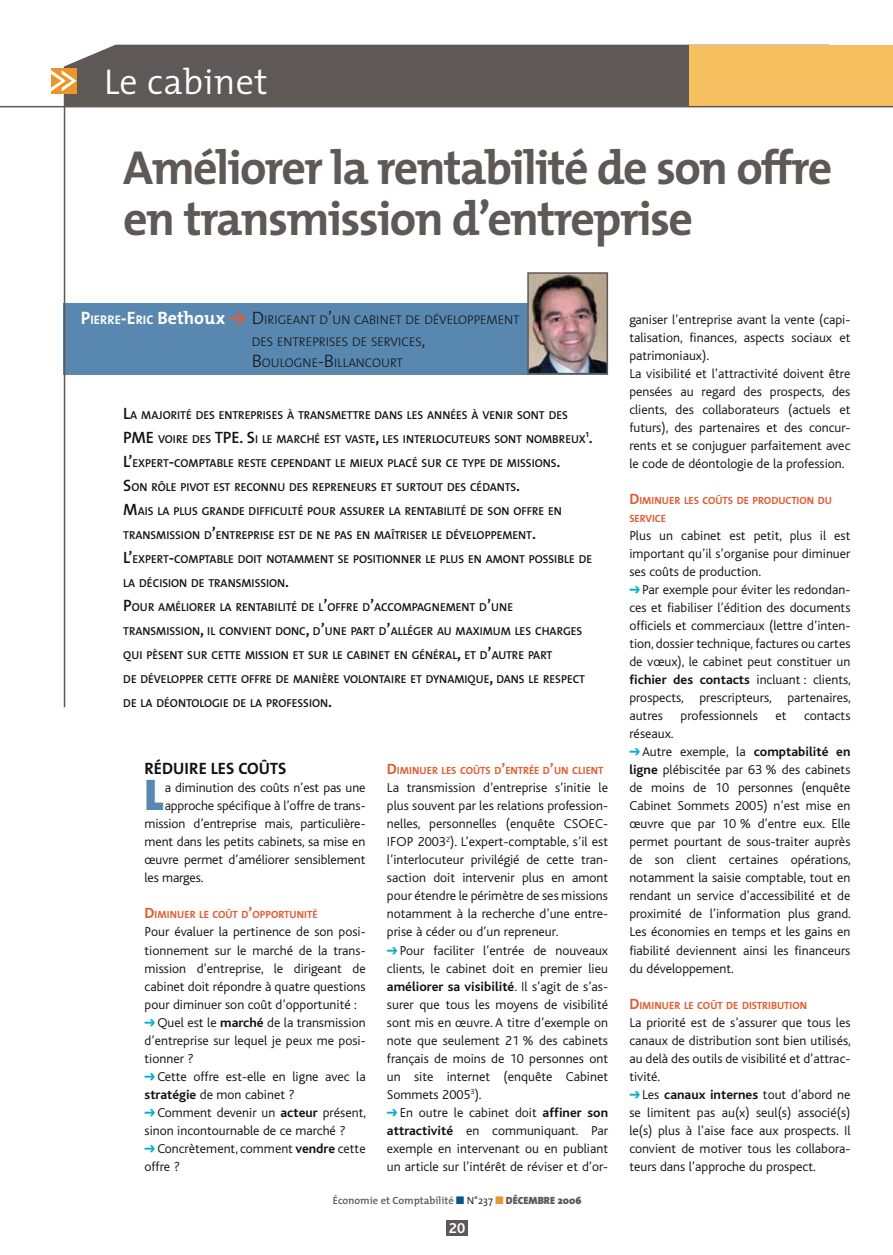
<style>
.page{position:relative;width:893px;height:1255px;background:#fff}
.page>*{position:absolute;margin:0;border:0;box-sizing:border-box;transform-origin:0 0}
.t1{font:700 48px/51px "The Mix";letter-spacing:-.035em;color:#5e5956}
.t2{font:44.7px "The Mix Black Caps";color:#5887af}
.t3{font:300 36px "The Mix";letter-spacing:.01em;color:#fff}
.t4{font:700 16.5px "The Mix";color:#121212}
.t5{font:600 16.5px "The Mix";color:#121212}
.t6{font:700 15px "Bliss";color:#fff}
.t7{font:300 13.5px/18px "Bliss";color:#121212}
.t8{font:300 12.6px/21.6px "The Mix";color:#121212}
.t9{font:600 11.55px/24px "The Mix";color:#121212}
.t10{font:700 10.5px/18px "The Mix";color:#e05e34}
.t11{font:600 10.5px "The Mix";color:#5e5956}
.t12{font:600 9.6px "The Mix";color:#121212}
.s1{font-weight:700;font-size:18px;color:#fff}
.s2{font-weight:700;color:#fff}
.s3{font-family:"Pointers";font-weight:400;font-size:18px;color:#e05e34}
.s4{font-size:18px}
.s5{font-size:16.5px}
.s6{font-size:15px}
.s7{font-family:"Monotype Sorts";font-weight:400;font-size:12px;color:#07afce}
.s8{font-weight:700}
.s9{font-family:"Monotype Sorts";font-weight:400;color:#00588c}
.s10{font-weight:300;color:#121212}
.s11{font-family:"Monotype Sorts";font-weight:400;color:#eb952b}
.s12{font-weight:900}
</style>
<div class="page">
<div style="left:446px;top:1219px;width:22px;height:16px;background:#5e5956"></div>
<div style="left:64px;top:303px;width:544px;height:71px;background:#5887af"></div>
<img style="left:530px;top:275px;width:75px;height:96px">
<div style="left:527px;top:272px;width:81px;height:102px;border:2px solid #5e5956"></div>
<div style="left:64px;top:45px;width:625px;height:61px;background:#5e5956"></div>
<div style="left:689px;top:45px;width:204px;height:61px;background:#f6c061"></div>
<div style="left:51px;top:68px;width:26px;height:26px;background:#eb952b"></div>
<hr style="left:0;top:106px;width:893px;height:1px;background:#5e5956">
<svg style="left:51px;top:70px;width:26px;height:21px"></svg>
<hr style="left:64px;top:106px;width:1px;height:601px;background:#5e5956">
<h3 class="t3" style="left:104px;top:52px;width:165px">Le cabinet</h3>
<h1 class="t1" style="left:123px;top:141px;width:710px">Améliorer la rentabilité de son offre en transmission d’entreprise</h1>
<p class="t8" style="left:252px;top:308px;width:270px;text-indent:-171px"><span class="s1">P</span><span class="s2">IERRE</span><span class="s1">-E</span><span class="s2">RIC</span> <span class="s1">Bethoux</span> <span class="s3">1</span> <span class="s4">D</span>IRIGEANT D<span class="s4">’</span>UN CABINET DE DÉVELOPPEMENT<br>DES ENTREPRISES DE SERVICES<span class="s4">,<br>B</span>OULOGNE<span class="s4">-B</span> ILLANCOURT</p>
<p class="t9" style="left:123px;top:402px;width:446px"><span class="s5">L</span>A MAJORITÉ DES ENTREPRISES À TRANSMETTRE DANS LES ANNÉES À VENIR SONT DES</p>
<p class="t5" style="left:123px;top:423px;width:11px">PME</p>
<p class="t9" style="left:158px;top:426px;width:429px">VOIRE DES <span class="s5">TPE. S</span> I LE MARCHÉ EST VASTE<span class="s5">,</span> LES INTERLOCUTEURS SONT NOMBREUX</p>
<p class="t12" style="left:586px;top:426px;width:9px">1<span class="s5">.</span></p>
<p class="t9" style="left:123px;top:450px;width:470px"><span class="s5">L’</span>EXPERT<span class="s5">-</span>COMPTABLE RESTE CEPENDANT LE MIEUX PLACÉ SUR CE TYPE DE MISSIONS<span class="s5">.<br>S</span>ON RÔLE PIVOT EST RECONNU DES REPRENEURS ET SURTOUT DES CÉDANTS<span class="s5">.<br>M</span>AIS LA PLUS GRANDE DIFFICULTÉ POUR ASSURER LA RENTABILITÉ DE SON OFFRE EN TRANSMISSION D<span class="s5">’</span>ENTREPRISE EST DE NE PAS EN MAÎTRISER LE DÉVELOPPEMENT<span class="s5">.<br>L’</span>EXPERT<span class="s5">-</span>COMPTABLE DOIT NOTAMMENT SE POSITIONNER LE PLUS EN AMONT POSSIBLE DE LA DÉCISION DE TRANSMISSION<span class="s5">.<br>P</span>OUR AMÉLIORER LA RENTABILITÉ DE L<span class="s5">’</span>OFFRE D<span class="s5">’</span>ACCOMPAGNEMENT D<span class="s5">’</span>UNE TRANSMISSION<span class="s5">,</span> IL CONVIENT DONC<span class="s5">,</span> D<span class="s5">’</span>UNE PART D<span class="s5">’</span>ALLÉGER AU MAXIMUM LES CHARGES QUI PÈSENT SUR CETTE MISSION ET SUR LE CABINET EN GÉNÉRAL<span class="s5">,</span> ET D<span class="s5">’</span>AUTRE PART<br>DE DÉVELOPPER CETTE OFFRE DE MANIÈRE VOLONTAIRE ET DYNAMIQUE<span class="s5">,</span> DANS LE RESPECT DE LA DÉONTOLOGIE DE LA PROFESSION<span class="s5">.</span></p>
<p class="t4" style="left:145px;top:755px;width:143px">RÉDUIRE LES COÛTS</p>
<h2 class="t2" style="left:145px;top:757px;width:21px">L</h2>
<p class="t7" style="left:165px;top:779px;width:202px">a diminution des coûts n’est pas une</p>
<p class="t7" style="left:165px;top:797px;width:202px">approche spécifique à l’offre de trans-</p>
<p class="t7" style="left:145px;top:815px;width:223px">mission d’entreprise mais, particulière-</p>
<p class="t7" style="left:145px;top:833px;width:222px">ment dans les petits cabinets, sa mise en</p>
<p class="t7" style="left:145px;top:851px;width:222px">œuvre permet d’améliorer sensiblement</p>
<p class="t7" style="left:145px;top:869px;width:60px">les marges.</p>
<p class="t10" style="left:145px;top:905px;width:174px"><span class="s6">D</span>IMINUER LE COÛT D<span class="s6">’</span>OPPORTUNITÉ</p>
<p class="t7" style="left:145px;top:923px;width:223px">Pour évaluer la pertinence de son posi&shy;tionnement sur le marché de la trans&shy;mission d’entreprise, le dirigeant de cabinet doit répondre à quatre questions pour diminuer son coût d’opportunité : <span class="s7">‘</span> Quel est le <span class="s8">marché</span> de la transmission d’entreprise sur lequel je peux me posi&shy;tionner ?<br><span class="s7">‘</span> Cette offre est-elle en ligne avec la <span class="s8">stratégie</span> de mon cabinet ?<br><span class="s7">‘</span> Comment devenir un <span class="s8">acteur</span> présent, sinon incontournable de ce marché ?<br><span class="s7">‘</span> Concrètement, comment <span class="s8">vendre</span> cette offre ?</p>
<p class="t10" style="left:387px;top:761px;width:218px"><span class="s6">D</span>IMINUER LES COÛTS D<span class="s6">’</span>ENTRÉE D<span class="s6">’</span>UN CLIENT</p>
<p class="t7" style="left:387px;top:779px;width:223px">La transmission d’entreprise s’initie le plus souvent par les relations profession&shy;nelles, personnelles (enquête CSOEC-IFOP 2003<sup>2</sup>). L’expert-comptable, s’il est l’interlocuteur privilégié de cette tran&shy;saction doit intervenir plus en amont pour étendre le périmètre de ses missions notamment à la recherche d’une entre&shy;prise à céder ou d’un repreneur.<br><span class="s7">‘</span> Pour faciliter l’entrée de nouveaux clients, le cabinet doit en premier lieu <span class="s8">améliorer sa visibilité</span>. Il s’agit de s’as&shy;surer que tous les moyens de visibilité sont mis en œuvre. A titre d’exemple on note que seulement 21 % des cabinets français de moins de 10 personnes ont un site internet (enquête Cabinet Sommets 2005<sup>3</sup>).<br><span class="s7">‘</span> En outre le cabinet doit <span class="s8">affiner son attractivité</span> en communiquant. Par exemple en intervenant ou en publiant un article sur l’intérêt de réviser et d’or-</p>
<p class="t11" style="left:333px;top:1191px;width:250px">économie et Comptabilité <span class="s9">n</span> <span class="s10">N°237</span> <span class="s11">n</span> <span class="s12">DÉCEMBRE 2006</span></p>
<p class="t6" style="left:449px;top:1219px;width:18px">20</p>
<p class="t7" style="left:629px;top:311px;width:223px">ganiser l’entreprise avant la vente (capi&shy;talisation, finances, aspects sociaux et patrimoniaux).<br>La visibilité et l’attractivité doivent être pensées au regard des prospects, des clients, des collaborateurs (actuels et futurs), des partenaires et des concur&shy;rents et se conjuguer parfaitement avec le code de déontologie de la profession.</p>
<p class="t10" style="left:629px;top:491px;width:204px"><span class="s6">D</span>IMINUER LES COÛTS DE PRODUCTION DU<br>SERVICE</p>
<p class="t7" style="left:629px;top:527px;width:223px">Plus un cabinet est petit, plus il est important qu’il s’organise pour diminuer ses coûts de production.<br><span class="s7">‘</span> Par exemple pour éviter les redondan&shy;ces et fiabiliser l’édition des documents officiels et commerciaux (lettre d’inten&shy;tion, dossier technique, factures ou cartes de vœux), le cabinet peut constituer un <span class="s8">fichier des contacts</span> incluant : clients, prospects, prescripteurs, partenaires, autres</p>
<p class="t7" style="left:681px;top:707px;width:79px">professionnels</p>
<p class="t7" style="left:775px;top:707px;width:13px">et</p>
<p class="t7" style="left:804px;top:707px;width:48px">contacts</p>
<p class="t7" style="left:629px;top:725px;width:223px">réseaux.<br><span class="s7">‘</span> Autre exemple, la <span class="s8">comptabilité en ligne</span> plébiscitée par 63 % des cabinets de moins de 10 personnes (enquête Cabinet Sommets 2005) n’est mise en œuvre que par 10 % d’entre eux. Elle permet pourtant de sous-traiter auprès de son client certaines opérations, notamment la saisie comptable, tout en rendant un service d’accessibilité et de proximité de l’information plus grand.<br>Les économies en temps et les gains en fiabilité deviennent ainsi les financeurs du développement.</p>
<p class="t10" style="left:629px;top:995px;width:179px"><span class="s6">D</span>IMINUER LE COÛT DE DISTRIBUTION</p>
<p class="t7" style="left:629px;top:1013px;width:223px">La priorité est de s’assurer que tous les canaux de distribution sont bien utilisés, au delà des outils de visibilité et d’attrac&shy;tivité.<br><span class="s7">‘</span> Les <span class="s8">canaux internes</span> tout d’abord ne se limitent pas au(x) seul(s) associé(s) le(s) plus à l’aise face aux prospects. Il convient de motiver tous les collabora&shy;teurs dans l’approche du prospect.</p>
</div>
